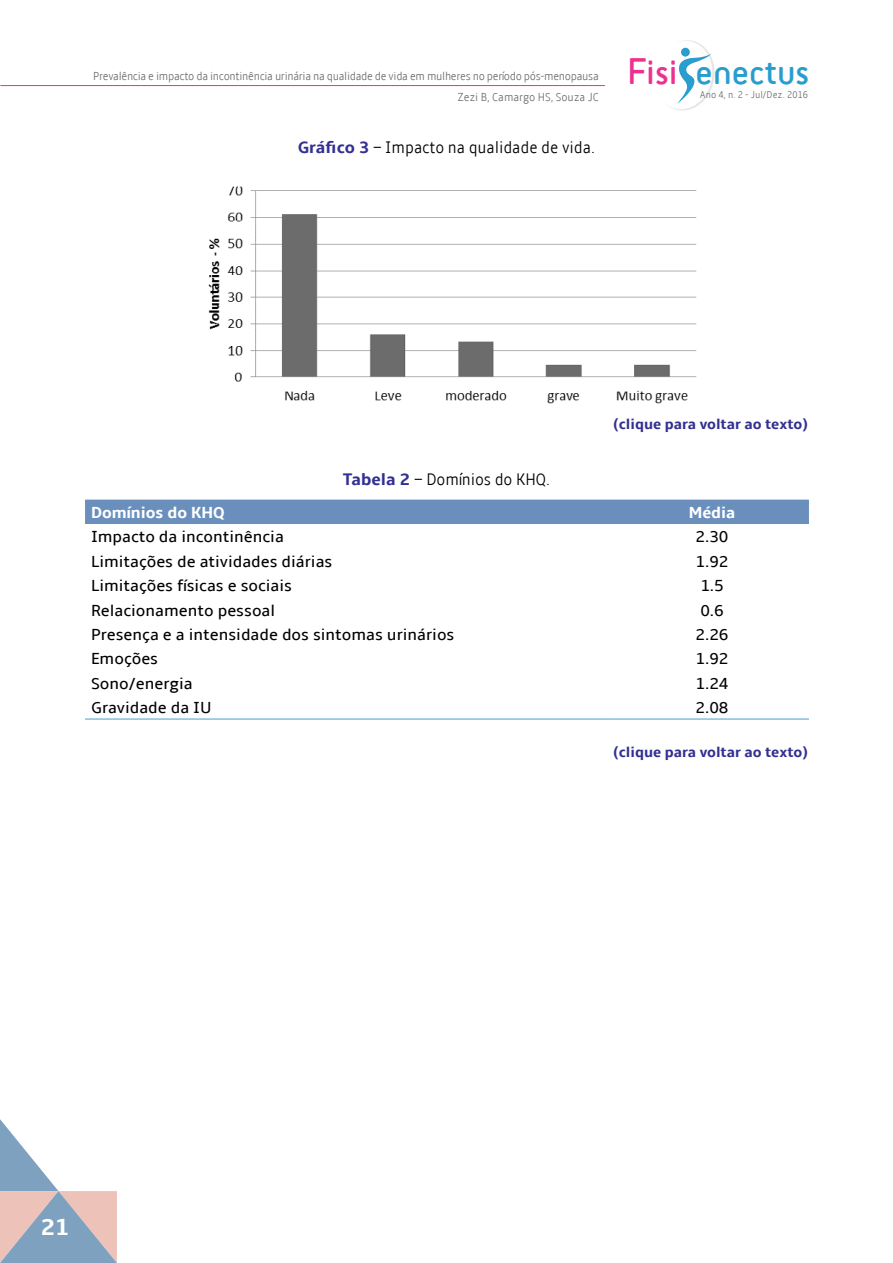
<style>
.page{position:relative;width:893px;height:1263px;background:#fff}
.page>*{position:absolute;margin:0;border:0;box-sizing:border-box;transform-origin:0 0}
.t1{font:37.65px "Sci Fly Sans";color:#2a9dcf}
.t2{font:37.65px "Sci Fly Sans";color:#ed3190}
.t3{font:700 24px "Amble";color:#fff}
.t4{font:300 condensed 17.25px "Amble";color:#000}
.t5{font:16.5px "Amble";color:#000}
.t6{font:700 16.5px "Amble";color:#fff}
.t7{font:700 15px "Amble";color:#333092}
.t8{font:300 condensed 12px/21px "Amble";letter-spacing:-.02em;color:#6d6e71;text-align:right}
.t9{font:300 condensed 10.2px "Amble";color:#6d6e71}
.s1{font-weight:700;font-stretch:normal;color:#333092}
</style>
<div class="page">
<hr style="left:0;top:85px;width:605px;height:1px;background:#ed3190">
<svg style="left:667px;top:40px;width:48px;height:71px"></svg>
<svg style="left:0;top:1119px;width:117px;height:144px"></svg>
<img style="left:208px;top:186px;width:489px;height:218px">
<div style="left:85px;top:500px;width:724px;height:24px;background:#6a8fbc"></div>
<hr style="left:85px;top:719px;width:530px;height:1px;background:#42a0d0">
<hr style="left:615px;top:719px;width:194px;height:1px;background:#42a0d0">
<p class="t8" style="left:93px;top:65px;width:507px">Prevalência e impacto da incontinência urinária na qualidade de vida em mulheres no período pós-menopausa<br>Zezi B, Camargo hs, Souza JC</p>
<p class="t4" style="left:298px;top:138px;width:299px"><span class="s1">Gráfico 3</span> – Impacto na qualidade de vida.</p>
<h1 class="t2" style="left:627px;top:50px;width:52px">Fisi</h1>
<h1 class="t1" style="left:696px;top:50px;width:115px">enectus</h1>
<p class="t9" style="left:700px;top:89px;width:109px">Ano 4, n. 2 - Jul/Dez. 2016</p>
<p class="t4" style="left:343px;top:469px;width:209px"><span class="s1">Tabela 2</span> – Domínios do KHQ.</p>
<p class="t7" style="left:613px;top:415px;width:196px">(clique para voltar ao texto)</p>
<p class="t6" style="left:91px;top:503px;width:135px">Domínios do KHQ</p>
<p class="t6" style="left:689px;top:503px;width:48px">Média</p>
<p class="t5" style="left:91px;top:527px;width:194px">Impacto da incontinência</p>
<p class="t5" style="left:696px;top:527px;width:34px">2.30</p>
<p class="t5" style="left:91px;top:552px;width:243px">Limitações de atividades diárias</p>
<p class="t5" style="left:696px;top:552px;width:34px">1.92</p>
<p class="t5" style="left:91px;top:576px;width:203px">Limitações físicas e sociais</p>
<p class="t5" style="left:700px;top:576px;width:25px">1.5</p>
<p class="t5" style="left:91px;top:600px;width:186px">Relacionamento pessoal</p>
<p class="t5" style="left:700px;top:600px;width:25px">0.6</p>
<p class="t5" style="left:91px;top:625px;width:365px">Presença e a intensidade dos sintomas urinários</p>
<p class="t5" style="left:696px;top:625px;width:34px">2.26</p>
<p class="t5" style="left:91px;top:649px;width:69px">Emoções</p>
<p class="t5" style="left:696px;top:649px;width:34px">1.92</p>
<p class="t5" style="left:91px;top:674px;width:103px">Sono/energia</p>
<p class="t5" style="left:696px;top:674px;width:34px">1.24</p>
<p class="t5" style="left:91px;top:698px;width:122px">Gravidade da IU</p>
<p class="t5" style="left:696px;top:698px;width:34px">2.08</p>
<p class="t7" style="left:613px;top:743px;width:196px">(clique para voltar ao texto)</p>
<h2 class="t3" style="left:41px;top:1213px;width:30px">21</h2>
</div>
